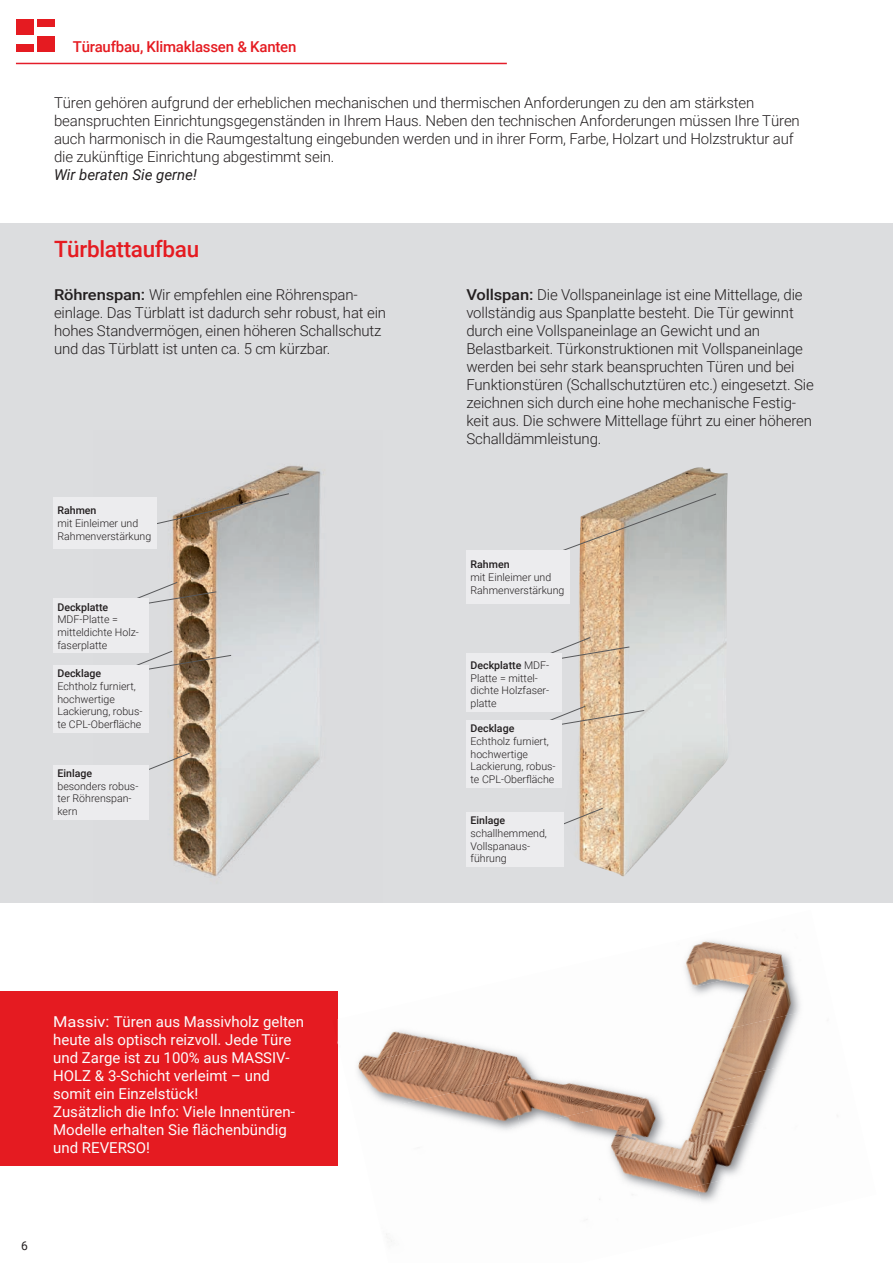
<style>
.page{position:relative;width:893px;height:1263px;background:#fff}
.page>*{position:absolute;margin:0;border:0;box-sizing:border-box;transform-origin:0 0}
.t1{font:500 22.5px "Roboto";letter-spacing:-.015em;color:#e51b21}
.t2{font:300 15px/18px "Roboto";letter-spacing:-.01em;color:#231f20}
.t3{font:15px/18px "Roboto";color:#fcfcfc;scale:1.1 1}
.t4{font:500 15px "Roboto";letter-spacing:-.015em;color:#e51b21}
.t5{font:italic 15px "Roboto";color:#231f20}
.t6{font:12px "Roboto";color:#231f20}
.t7{font:300 10.65px/12.8px "Roboto";color:#231f20}
.t8{font:500 10.65px "Roboto";color:#231f20}
.s1{font-weight:500}
</style>
<div class="page">
<div style="left:0;top:223px;width:893px;height:680px;background:#dcdddf"></div>
<img style="left:94px;top:465px;width:231px;height:412px">
<img style="left:579px;top:467px;width:149px;height:153px">
<img style="left:578px;top:620px;width:150px;height:154px">
<img style="left:578px;top:774px;width:137px;height:51px">
<img style="left:579px;top:825px;width:91px;height:51px">
<svg style="left:118px;top:752px;width:73px;height:30px"></svg>
<svg style="left:101px;top:650px;width:131px;height:30px"></svg>
<svg style="left:97px;top:581px;width:120px;height:31px"></svg>
<svg style="left:126px;top:493px;width:164px;height:38px"></svg>
<div style="left:53px;top:765px;width:96px;height:54px;background:#ececee"></div>
<div style="left:53px;top:665px;width:96px;height:67px;background:#ececee"></div>
<div style="left:53px;top:598px;width:96px;height:55px;background:#ececee"></div>
<div style="left:53px;top:497px;width:104px;height:52px;background:#ececee"></div>
<svg style="left:564px;top:807px;width:40px;height:30px"></svg>
<svg style="left:550px;top:705px;width:95px;height:30px"></svg>
<svg style="left:550px;top:636px;width:80px;height:31px"></svg>
<svg style="left:563px;top:493px;width:154px;height:67px"></svg>
<div style="left:466px;top:812px;width:98px;height:55px;background:#ececee"></div>
<div style="left:466px;top:720px;width:96px;height:67px;background:#ececee"></div>
<div style="left:466px;top:653px;width:96px;height:59px;background:#ececee"></div>
<div style="left:0;top:991px;width:338px;height:174px;background:#e51b21"></div>
<div style="left:466px;top:550px;width:104px;height:54px;background:#ececee"></div>
<img style="left:337px;top:1019px;width:1px;height:24px">
<img style="left:686px;top:940px;width:105px;height:21px">
<img style="left:357px;top:1032px;width:141px;height:47px">
<img style="left:498px;top:1050px;width:11px;height:29px">
<img style="left:685px;top:961px;width:115px;height:50px">
<img style="left:360px;top:1079px;width:149px;height:48px">
<img style="left:509px;top:1052px;width:113px;height:75px">
<img style="left:717px;top:1011px;width:83px;height:50px">
<img style="left:520px;top:1091px;width:145px;height:47px">
<img style="left:698px;top:1061px;width:83px;height:50px">
<img style="left:609px;top:1138px;width:77px;height:48px">
<img style="left:686px;top:1111px;width:76px;height:75px">
<img style="left:586px;top:1186px;width:111px;height:34px">
<img style="left:697px;top:1161px;width:65px;height:41px">
<div style="left:16px;top:19px;width:18px;height:16px;background:#e51b21"></div>
<div style="left:16px;top:45px;width:18px;height:7px;background:#e51b21"></div>
<div style="left:37px;top:36px;width:18px;height:16px;background:#e51b21"></div>
<div style="left:37px;top:19px;width:18px;height:7px;background:#e51b21"></div>
<hr style="left:16px;top:63px;width:491px;height:1px;background:#e41d2a">
<p class="t4" style="left:73px;top:36px;width:225px">Türaufbau, Klimaklassen &amp; Kanten</p>
<p class="t2" style="left:54px;top:93px;width:747px">Türen gehören aufgrund der erheblichen mechanischen und thermischen Anforderungen zu den am stärksten beanspruchten Einrichtungsgegenständen in Ihrem Haus. Neben den technischen Anforderungen müssen Ihre Türen auch harmonisch in die Raumgestaltung eingebunden werden und in ihrer Form, Farbe, Holzart und Holzstruktur auf die zukünftige Einrichtung abgestimmt sein.</p>
<p class="t5" style="left:54px;top:164px;width:144px">Wir beraten Sie gerne!</p>
<h1 class="t1" style="left:54px;top:233px;width:147px">Türblattaufbau</h1>
<p class="t2" style="left:54px;top:285px;width:334px"><span class="s1">Röhrenspan:</span> Wir empfehlen eine Röhrenspan&shy;einlage. Das Türblatt ist dadurch sehr robust, hat ein hohes Standvermögen, einen höheren Schallschutz und das Türblatt ist unten ca. 5 cm kürzbar.</p>
<p class="t2" style="left:466px;top:285px;width:349px"><span class="s1">Vollspan:</span> Die Vollspaneinlage ist eine Mittellage, die vollständig aus Spanplatte besteht. Die Tür gewinnt durch eine Vollspaneinlage an Gewicht und an Belastbarkeit. Türkonstruktionen mit Vollspaneinlage werden bei sehr stark beanspruchten Türen und bei Funktionstüren (Schallschutztüren etc.) eingesetzt. Sie zeichnen sich durch eine hohe mechanische Festig&shy;keit aus. Die schwere Mittellage führt zu einer höheren Schalldämmleistung.</p>
<p class="t8" style="left:57px;top:503px;width:41px">Rahmen</p>
<p class="t7" style="left:57px;top:516px;width:95px">mit Einleimer und<br>Rahmenverstärkung</p>
<p class="t8" style="left:57px;top:599px;width:52px">Deckplatte</p>
<p class="t7" style="left:57px;top:613px;width:83px">MDF-Platte = mitteldichte Holz&shy;faserplatte</p>
<p class="t8" style="left:57px;top:666px;width:45px">Decklage</p>
<p class="t7" style="left:57px;top:679px;width:87px">Echtholz furniert, hochwertige<br>Lackierung, robus&shy;te CPL-Oberfläche</p>
<p class="t8" style="left:57px;top:766px;width:36px">Einlage</p>
<p class="t7" style="left:57px;top:779px;width:82px">besonders robus&shy;ter Röhrenspan&shy;kern</p>
<p class="t8" style="left:471px;top:557px;width:41px">Rahmen</p>
<p class="t7" style="left:471px;top:571px;width:95px">mit Einleimer und<br>Rahmenverstärkung</p>
<p class="t7" style="left:471px;top:658px;width:80px"><span class="s1">Deckplatte</span> MDF-<br>Platte = mittel&shy;dichte Holzfaser&shy;platte</p>
<p class="t8" style="left:471px;top:721px;width:45px">Decklage</p>
<p class="t7" style="left:471px;top:734px;width:87px">Echtholz furniert, hochwertige<br>Lackierung, robus&shy;te CPL-Oberfläche</p>
<p class="t8" style="left:471px;top:813px;width:36px">Einlage</p>
<p class="t7" style="left:471px;top:826px;width:78px">schallhemmend,<br>Vollspanaus&shy;führung</p>
<p class="t3" style="left:53px;top:1012px;width:230px">Massiv: Türen aus Massivholz gelten heute als optisch reizvoll. Jede Türe und Zarge ist zu 100% aus MASSIV-<br>HOLZ &amp; 3-Schicht verleimt – und somit ein Einzelstück!<br>Zusätzlich die Info: Viele Innentüren-<br>Modelle erhalten Sie flächenbündig und REVERSO!</p>
<p class="t6" style="left:21px;top:1237px;width:8px">6</p>
</div>
